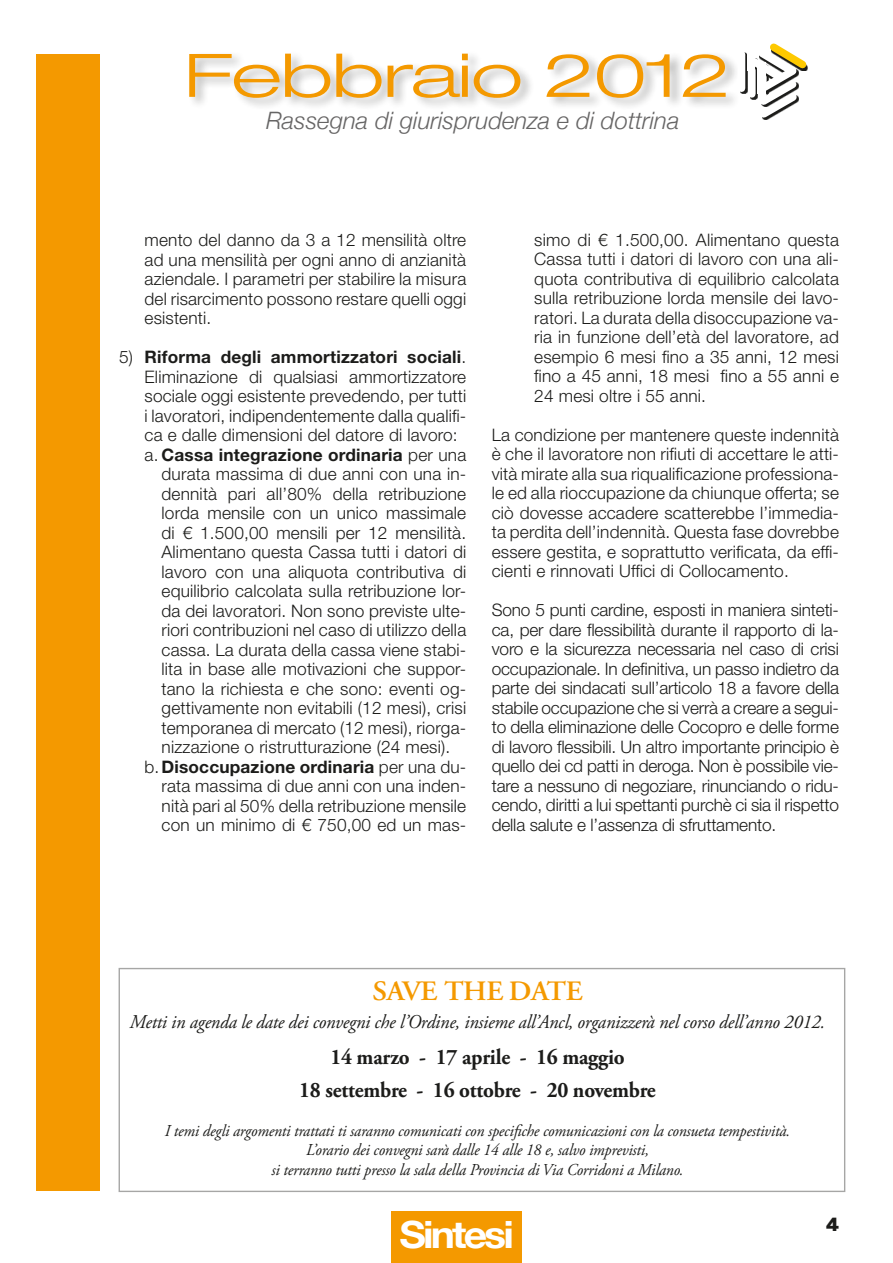
<style>
.page{position:relative;width:893px;height:1263px;background:#fff}
.page>*{position:absolute;margin:0;border:0;box-sizing:border-box;transform-origin:0 0}
.t1{font:300 expanded 60px "Helvetica Neue LT Std";letter-spacing:-.02em;color:#f49900;scale:1.32 1}
.t2{font:700 37.5px "Helvetica Neue";letter-spacing:-.07em;color:#fff;scale:1.09 1}
.t3{font:600 28.05px "Adobe Garamond Pro";letter-spacing:-.015em;color:#f49900}
.t4{font:italic 300 24px "Helvetica Neue";color:#666565}
.t5{font:700 22.2px/33.3px "Adobe Garamond Pro";letter-spacing:-.01em;color:#1c1c1a;text-align:center;scale:.95 1}
.t6{font:italic 19.5px "Adobe Garamond Pro";letter-spacing:-.01em;color:#1c1c1a;scale:.95 1}
.t7{font:900 18px "Benton Sans";color:#1c1c1a}
.t8{font:300 17.25px/19.5px "Helvetica Neue LT Std";letter-spacing:.01em;color:#1c1c1a;text-align:justify}
.t9{font:700 17.25px "Helvetica Neue LT Std";letter-spacing:.01em;color:#1c1c1a}
.t10{font:italic 16.65px/19.4px "Adobe Garamond Pro";letter-spacing:-.01em;color:#1c1c1a;text-align:center;scale:.95 1}
.s1{font-weight:300}
</style>
<div class="page">
<div style="left:36px;top:54px;width:63px;height:1137px;background:#f49900"></div>
<div style="left:391px;top:1211px;width:131px;height:52px;background:#f49900"></div>
<div style="left:188px;top:50px;width:552px;height:61px;background:#1c1c1a;opacity:.3"></div>
<div style="left:738px;top:55px;width:7px;height:33px;background:#fff"></div>
<svg style="left:743px;top:43px;width:65px;height:77px"></svg>
<div style="left:748px;top:52px;width:7px;height:19px;background:#fff"></div>
<div style="left:758px;top:63px;width:8px;height:31px;background:#fff"></div>
<div style="left:119px;top:968px;width:726px;height:224px;border:1px solid #a6a6a5"></div>
<h1 class="t1" style="left:184px;top:40px;width:416px">Febbraio 2012</h1>
<h3 class="t4" style="left:266px;top:106px;width:415px">Rassegna di giurisprudenza e di dottrina</h3>
<p class="t8" style="left:145px;top:230px;width:323px">mento del danno da 3 a 12 mensilità oltre ad una mensilità per ogni anno di anzianità aziendale. I parametri per stabilire la misura del risarcimento possono restare quelli oggi esistenti.</p>
<p class="t9" style="left:119px;top:346px;width:349px"><span class="s1">5)</span> Riforma degli ammortizzatori sociali<span class="s1">.</span></p>
<p class="t8" style="left:145px;top:366px;width:323px">Eliminazione di qualsiasi ammortizzatore</p>
<p class="t8" style="left:145px;top:386px;width:323px">sociale oggi esistente prevedendo, per tutti</p>
<p class="t8" style="left:145px;top:405px;width:323px">i lavoratori, indipendentemente dalla qualifi-</p>
<p class="t8" style="left:145px;top:425px;width:315px">ca e dalle dimensioni del datore di lavoro:</p>
<p class="t9" style="left:145px;top:444px;width:323px"><span class="s1">a.</span> Cassa integrazione ordinaria <span class="s1">per una</span></p>
<p class="t8" style="left:162px;top:464px;width:306px">durata massima di due anni con una in-</p>
<p class="t8" style="left:162px;top:483px;width:306px">dennità pari all’80% della retribuzione</p>
<p class="t8" style="left:162px;top:503px;width:306px">lorda mensile con un unico massimale</p>
<p class="t8" style="left:162px;top:522px;width:306px">di € 1.500,00 mensili per 12 mensilità.</p>
<p class="t8" style="left:162px;top:542px;width:306px">Alimentano questa Cassa tutti i datori di</p>
<p class="t8" style="left:162px;top:561px;width:306px">lavoro con una aliquota contributiva di</p>
<p class="t8" style="left:162px;top:581px;width:306px">equilibrio calcolata sulla retribuzione lor-</p>
<p class="t8" style="left:162px;top:600px;width:306px">da dei lavoratori. Non sono previste ulte-</p>
<p class="t8" style="left:162px;top:620px;width:306px">riori contribuzioni nel caso di utilizzo della</p>
<p class="t8" style="left:162px;top:639px;width:306px">cassa. La durata della cassa viene stabi-</p>
<p class="t8" style="left:162px;top:659px;width:306px">lita in base alle motivazioni che suppor-</p>
<p class="t8" style="left:162px;top:678px;width:306px">tano la richiesta e che sono: eventi og-</p>
<p class="t8" style="left:162px;top:698px;width:306px">gettivamente non evitabili (12 mesi), crisi</p>
<p class="t8" style="left:162px;top:717px;width:306px">temporanea di mercato (12 mesi), riorga-</p>
<p class="t8" style="left:162px;top:737px;width:290px">nizzazione o ristrutturazione (24 mesi).</p>
<p class="t9" style="left:145px;top:756px;width:323px"><span class="s1">b.</span>Disoccupazione ordinaria <span class="s1">per una du-</span></p>
<p class="t8" style="left:162px;top:776px;width:306px">rata massima di due anni con una inden-</p>
<p class="t8" style="left:162px;top:795px;width:306px">nità pari al 50% della retribuzione mensile</p>
<p class="t8" style="left:162px;top:815px;width:306px">con un minimo di € 750,00 ed un mas-</p>
<p class="t8" style="left:534px;top:230px;width:306px">simo di € 1.500,00. Alimentano questa Cassa tutti i datori di lavoro con una ali&shy;quota contributiva di equilibrio calcolata sulla retribuzione lorda mensile dei lavo&shy;ratori. La durata della disoccupazione va&shy;ria in funzione dell’età del lavoratore, ad esempio 6 mesi fino a 35 anni, 12 mesi fino a 45 anni, 18 mesi fino a 55 anni e 24 mesi oltre i 55 anni.</p>
<p class="t8" style="left:492px;top:425px;width:349px">La condizione per mantenere queste indennità è che il lavoratore non rifiuti di accettare le atti&shy;vità mirate alla sua riqualificazione professiona&shy;le ed alla rioccupazione da chiunque offerta; se ciò dovesse accadere scatterebbe l’immedia&shy;ta perdita dell’indennità. Questa fase dovrebbe essere gestita, e soprattutto verificata, da effi&shy;cienti e rinnovati Uffici di Collocamento.</p>
<p class="t8" style="left:492px;top:600px;width:349px">Sono 5 punti cardine, esposti in maniera sinteti&shy;ca, per dare flessibilità durante il rapporto di la&shy;voro e la sicurezza necessaria nel caso di crisi occupazionale. In definitiva, un passo indietro da parte dei sindacati sull’articolo 18 a favore della stabile occupazione che si verrà a creare a segui&shy;to della eliminazione delle Cocopro e delle forme di lavoro flessibili. Un altro importante principio è quello dei cd patti in deroga. Non è possibile vie&shy;tare a nessuno di negoziare, rinunciando o ridu&shy;cendo, diritti a lui spettanti purchè ci sia il rispetto della salute e l’assenza di sfruttamento.</p>
<h3 class="t3" style="left:373px;top:975px;width:211px">SAVE THE DATE</h3>
<p class="t6" style="left:130px;top:1010px;width:733px">Metti in agenda le date dei convegni che l’Ordine, insieme all’Ancl, organizzerà nel corso dell’anno 2012.</p>
<p class="t5" style="left:299px;top:1041px;width:377px">14 marzo - 17 aprile - 16 maggio<br>18 settembre - 16 ottobre - 20 novembre</p>
<p class="t10" style="left:165px;top:1121px;width:660px">I temi degli argomenti trattati ti saranno comunicati con specifiche comunicazioni con la consueta tempestività.<br>L’orario dei convegni sarà dalle 14 alle 18 e, salvo imprevisti,<br>si terranno tutti presso la sala della Provincia di Via Corridoni a Milano.</p>
<h2 class="t2" style="left:399px;top:1211px;width:106px">Sintesi</h2>
<p class="t7" style="left:826px;top:1213px;width:14px">4</p>
</div>
